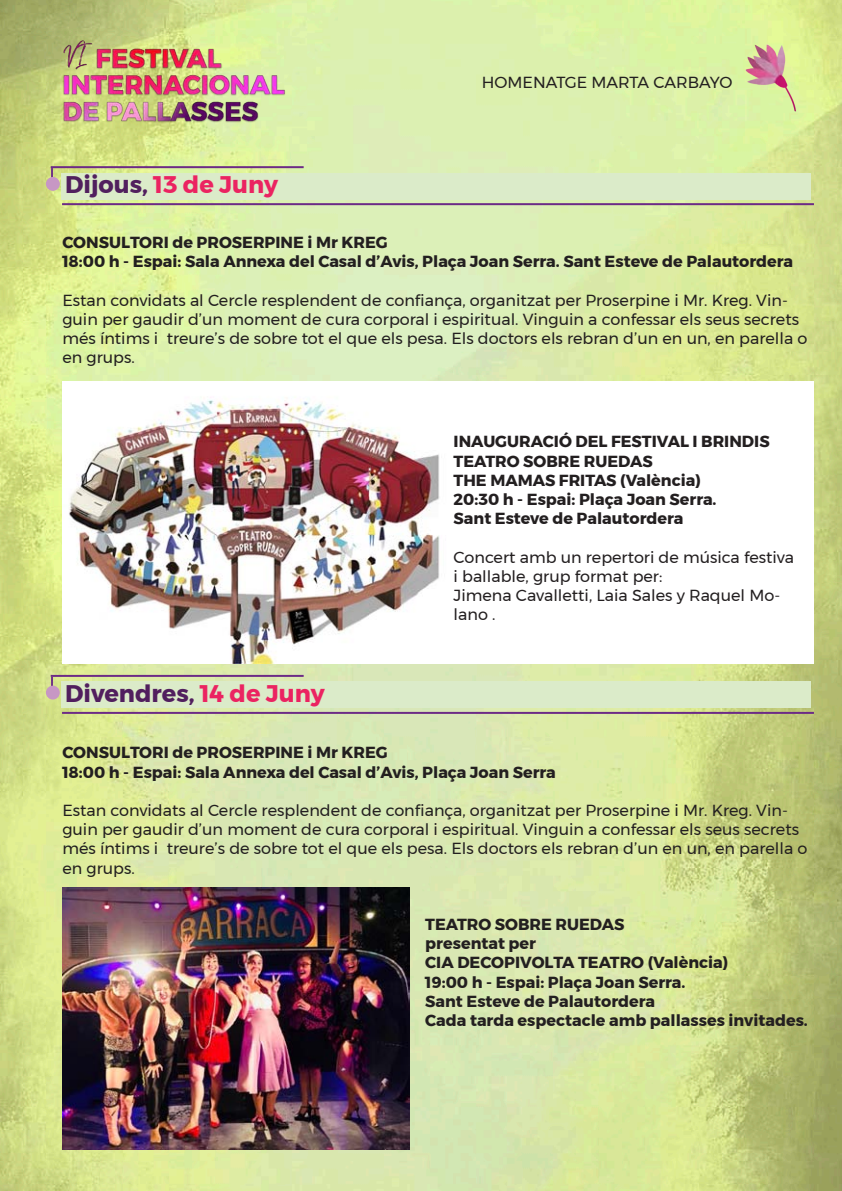
<style>
.page{position:relative;width:842px;height:1191px;background:#fff}
.page>*{position:absolute;margin:0;border:0;box-sizing:border-box;transform-origin:0 0}
.t1{font:700 24px "Montserrat";color:#511f5e}
.t2{font:700 24px "Montserrat";color:#eb2361}
.t3{font:16px/19.2px "Montserrat";color:#231f20}
.t4{font:700 16px "Montserrat";color:#231f20}
.s1{color:#511f5e}
.s2{color:#eb2361}
</style>
<div class="page">
<img style="left:0;top:0;width:842px;height:1191px">
<img style="left:16px;top:0;width:329px;height:206px">
<img style="left:725px;top:33px;width:91px;height:90px">
<svg style="left:62px;top:203px;width:752px;height:2px;background:#753b88"></svg>
<svg style="left:51px;top:166px;width:252px;height:16px;background:#bcb791"></svg>
<div style="left:46px;top:177px;width:14px;height:14px;background:#c797c4;border-radius:50%"></div>
<div style="left:62px;top:173px;width:749px;height:26px;background:#dbebc9"></div>
<svg style="left:62px;top:711px;width:752px;height:3px;background:#8f688e"></svg>
<svg style="left:51px;top:674px;width:252px;height:16px;background:#bcb49b"></svg>
<div style="left:46px;top:685px;width:14px;height:14px;background:#c797c4;border-radius:50%"></div>
<div style="left:62px;top:681px;width:749px;height:27px;background:#dbebc9"></div>
<div style="left:62px;top:381px;width:752px;height:282px;background:#fff"></div>
<img style="left:69px;top:397px;width:371px;height:266px">
<img style="left:62px;top:887px;width:347px;height:262px">
<p class="t2" style="left:65px;top:166px;width:214px"><span class="s1">Dijous,</span> 13 de Juny</p>
<p class="t3" style="left:482px;top:72px;width:252px">HOMENATGE MARTA CARBAYO</p>
<p class="t4" style="left:62px;top:229px;width:327px">CONSULTORI de PROSERPINE i Mr KREG</p>
<p class="t4" style="left:62px;top:249px;width:732px">18:00 h - Espai: Sala Annexa del Casal d’Avis, Plaça Joan Serra. Sant Esteve de Palautordera</p>
<p class="t3" style="left:62px;top:290px;width:746px">Estan convidats al Cercle resplendent de confiança, organitzat per Proserpine i Mr. Kreg. Vin&shy;guin per gaudir d’un moment de cura corporal i espiritual. Vinguin a confessar els seus secrets més íntims i treure’s de sobre tot el que els pesa. Els doctors els rebran d’un en un, en parella o en grups.</p>
<p class="t1" style="left:65px;top:674px;width:261px">Divendres, <span class="s2">14 de Juny</span></p>
<p class="t4" style="left:454px;top:429px;width:318px">INAUGURACIÓ DEL FESTIVAL I BRINDIS</p>
<p class="t4" style="left:454px;top:448px;width:201px">TEATRO SOBRE RUEDAS</p>
<p class="t4" style="left:454px;top:467px;width:249px">THE MAMAS FRITAS (València)</p>
<p class="t4" style="left:454px;top:486px;width:264px">20:30 h - Espai: Plaça Joan Serra.</p>
<p class="t4" style="left:454px;top:505px;width:231px">Sant Esteve de Palautordera</p>
<p class="t3" style="left:454px;top:547px;width:342px">Concert amb un repertori de música festiva i ballable, grup format per:</p>
<p class="t3" style="left:454px;top:585px;width:328px">Jimena Cavalletti, Laia Sales y Raquel Mo&shy;lano .</p>
<p class="t4" style="left:62px;top:740px;width:327px">CONSULTORI de PROSERPINE i Mr KREG</p>
<p class="t4" style="left:62px;top:759px;width:495px">18:00 h - Espai: Sala Annexa del Casal d’Avis, Plaça Joan Serra</p>
<p class="t3" style="left:62px;top:800px;width:746px">Estan convidats al Cercle resplendent de confiança, organitzat per Proserpine i Mr. Kreg. Vin&shy;guin per gaudir d’un moment de cura corporal i espiritual. Vinguin a confessar els seus secrets més íntims i treure’s de sobre tot el que els pesa. Els doctors els rebran d’un en un, en parella o en grups.</p>
<p class="t4" style="left:425px;top:911px;width:201px">TEATRO SOBRE RUEDAS</p>
<p class="t4" style="left:425px;top:930px;width:112px">presentat per</p>
<p class="t4" style="left:425px;top:950px;width:305px">CIA DECOPIVOLTA TEATRO (València)</p>
<p class="t4" style="left:425px;top:969px;width:262px">19:00 h - Espai: Plaça Joan Serra.</p>
<p class="t4" style="left:425px;top:988px;width:231px">Sant Esteve de Palautordera</p>
<p class="t4" style="left:425px;top:1007px;width:384px">Cada tarda espectacle amb pallasses invitades.</p>
</div>
